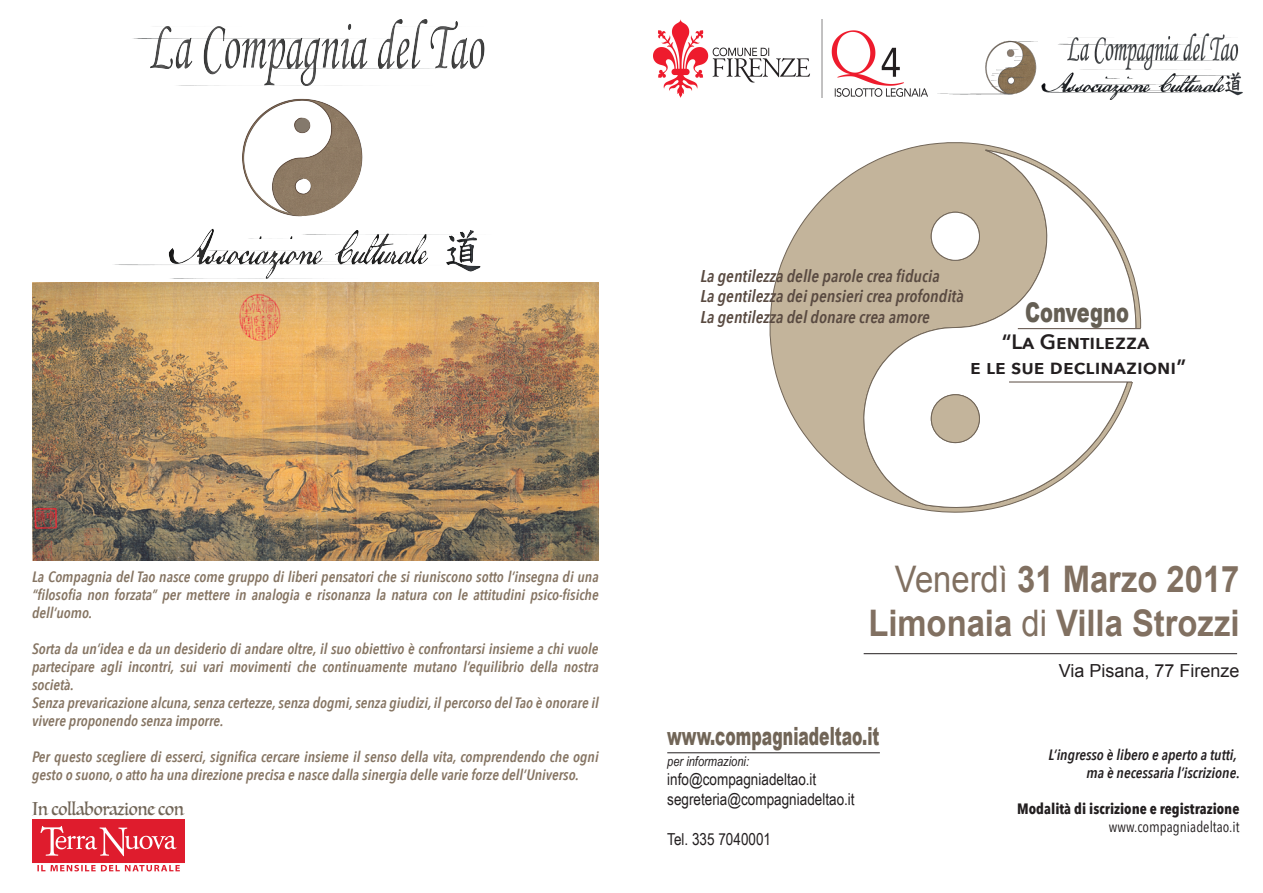
<style>
.page{position:relative;width:1263px;height:893px;background:#fff}
.page>*{position:absolute;margin:0;border:0;box-sizing:border-box;transform-origin:0 0}
.t1{font:700 36.6px/44px "Arial";color:#817061;text-align:right;scale:.9 1}
.t2{font:900 27.15px "Arial";color:#655f54;scale:.71 1}
.t3{font:900 25.2px "Arial";color:#716557;scale:.62 1}
.t4{font:600 20.7px/24.9px "Avenir Next";color:#231f20;text-align:center}
.t5{font:18px "Arial";color:#231f20}
.t6{font:18px "Luminari";color:#716557;scale:.87 1}
.t7{font:italic 600 17.1px/20.4px "Avenir Next Condensed";color:#594a41}
.t8{font:16.5px/19.8px "Arial Narrow";color:#231f20}
.t9{font:italic 600 15px/18px "Avenir Next Condensed";color:#857462}
.t10{font:italic 600 15px/18px "Avenir Next Condensed";color:#231f20;text-align:right}
.t11{font:700 15px "Avenir Next Condensed";color:#231f20}
.t12{font:15px "Avenir Next Condensed";color:#231f20}
.t13{font:italic 13.5px "Arial Narrow";color:#231f20}
.s1{font-weight:400}
</style>
<div class="page">
<svg style="left:769px;top:142px;width:372px;height:371px"></svg>
<svg style="left:863px;top:149px;width:274px;height:359px"></svg>
<div style="left:931px;top:212px;width:49px;height:48px;background:#fff;border-radius:50%"></div>
<div style="left:930px;top:212px;width:50px;height:49px;border:1px solid #716557;border-radius:50%"></div>
<div style="left:931px;top:394px;width:49px;height:49px;background:#c3b49b;border-radius:50%"></div>
<div style="left:930px;top:394px;width:50px;height:49px;border:1px solid #716557;border-radius:50%"></div>
<div style="left:970px;top:329px;width:198px;height:53px;background:#fff"></div>
<hr style="left:1018px;top:328px;width:123px;height:1px;background:#594a41">
<hr style="left:1009px;top:382px;width:123px;height:1px;background:#594a41">
<hr style="left:864px;top:653px;width:373px;height:1px;background:#231f20">
<img style="left:32px;top:283px;width:567px;height:277px">
<img style="left:114px;top:20px;width:371px;height:258px">
<hr style="left:667px;top:752px;width:213px;height:1px;background:#231f20">
<img style="left:32px;top:819px;width:152px;height:53px">
<img style="left:653px;top:19px;width:590px;height:81px">
<p class="t7" style="left:700px;top:266px;width:265px">La gentilezza delle parole crea fiducia<br>La gentilezza dei pensieri crea profondità<br>La gentilezza del donare crea amore</p>
<h2 class="t2" style="left:1025px;top:293px;width:148px">Convegno</h2>
<h3 class="t4" style="left:970px;top:328px;width:218px">“LA GENTILEZZA<br>E LE SUE DECLINAZIONI”</h3>
<p class="t9" style="left:32px;top:567px;width:568px;text-align:justify">La Compagnia del Tao nasce come gruppo di liberi pensatori che si riuniscono sotto l’insegna di una “filosofia non forzata” per mettere in analogia e risonanza la natura con le attitudini psico-fisiche dell’uomo.</p>
<p class="t9" style="left:32px;top:639px;width:568px">Sorta da un’idea e da un desiderio di andare oltre, il suo obiettivo è confrontarsi insieme a chi vuole partecipare agli incontri, sui vari movimenti che continuamente mutano l’equilibrio della nostra società.<br>Senza prevaricazione alcuna, senza certezze, senza dogmi, senza giudizi, il percorso del Tao è onorare il vivere proponendo senza imporre.</p>
<p class="t9" style="left:32px;top:747px;width:568px">Per questo scegliere di esserci, significa cercare insieme il senso della vita, comprendendo che ogni gesto o suono, o atto ha una direzione precisa e nasce dalla sinergia delle varie forze dell’Universo.</p>
<p class="t6" style="left:32px;top:793px;width:176px">In collaborazione con</p>
<h1 class="t1" style="left:868px;top:558px;width:414px"><span class="s1">Venerdì</span> 31 Marzo 2017<br>Limonaia <span class="s1">di</span> Villa Strozzi</h1>
<p class="t5" style="left:1059px;top:659px;width:182px">Via Pisana, 77 Firenze</p>
<h3 class="t3" style="left:667px;top:718px;width:344px">www.compagniadeltao.it</h3>
<p class="t13" style="left:667px;top:751px;width:83px">per informazioni:</p>
<p class="t8" style="left:667px;top:769px;width:189px">info@compagniadeltao.it segreteria@compagniadeltao.it</p>
<p class="t8" style="left:667px;top:828px;width:105px">Tel. 335 7040001</p>
<p class="t10" style="left:1048px;top:746px;width:193px">L’ingresso è libero e aperto a tutti, ma è necessaria l’iscrizione.</p>
<p class="t11" style="left:1017px;top:800px;width:224px">Modalità di iscrizione e registrazione</p>
<p class="t12" style="left:1109px;top:814px;width:132px">www.compagniadeltao.it</p>
</div>
